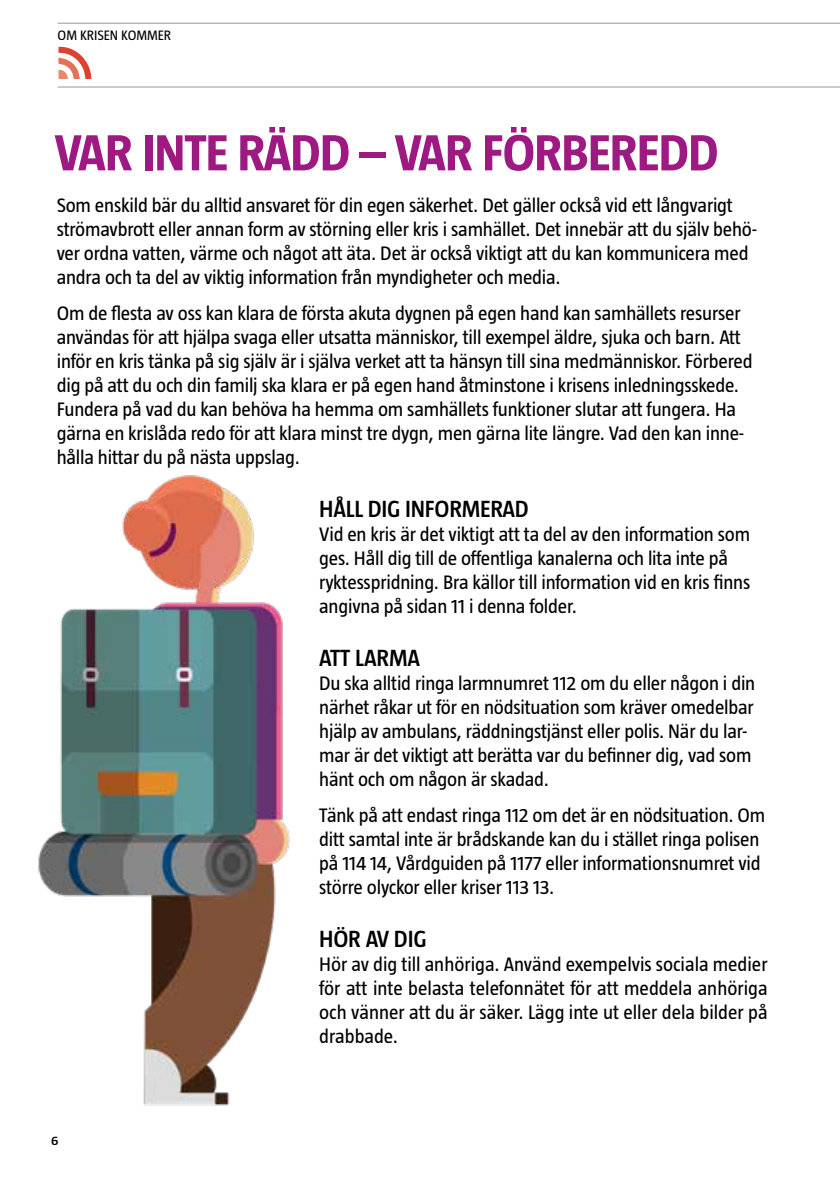
<style>
.page{position:relative;width:840px;height:1191px;background:#fff}
.page>*{position:absolute;margin:0;border:0;box-sizing:border-box;transform-origin:0 0}
.t1{font:700 52px "Gwvwlw Taz";letter-spacing:-.02em;color:#9e1981}
.t2{font:600 24px "Ckknmq Taz";letter-spacing:-.01em;color:#000}
.t3{font:20px/24px "Hsqpsd Taz";letter-spacing:-.01em;color:#000}
.t4{font:14px "Qrmxmm Taz";color:#000}
.t5{font:600 12.6px "Ckknmq Taz";color:#000;scale:1.11 1}
</style>
<div class="page">
<svg style="left:58px;top:47px;width:33px;height:32px"></svg>
<hr style="left:58px;top:23px;width:781px;height:1px;background:#979696">
<hr style="left:58px;top:86px;width:781px;height:1px;background:#979696">
<img style="left:38px;top:475px;width:252px;height:631px">
<p class="t4" style="left:58px;top:28px;width:115px">OM KRISEN KOMMER</p>
<h1 class="t1" style="left:55px;top:126px;width:665px">VAR INTE RÄDD – VAR FÖRBEREDD</h1>
<p class="t3" style="left:57px;top:194px;width:701px">Som enskild bär du alltid ansvaret för din egen säkerhet. Det gäller också vid ett långvarigt strömavbrott eller annan form av störning eller kris i samhället. Det innebär att du själv behö&shy;ver ordna vatten, värme och något att äta. Det är också viktigt att du kan kommunicera med andra och ta del av viktig information från myndigheter och media.</p>
<p class="t3" style="left:57px;top:302px;width:697px">Om de festa av oss kan klara de första akuta dygnen på egen hand kan samhällets resurser användas för att hjälpa svaga eller utsatta människor, till exempel äldre, sjuka och barn. Att inför en kris tänka på sig själv är i själva verket att ta hänsyn till sina medmänniskor. Förbered dig på att du och din familj ska klara er på egen hand åtminstone i krisens inledningsskede.<br>Fundera på vad du kan behöva ha hemma om samhällets funktioner slutar att fungera. Ha gärna en krislåda redo för att klara minst tre dygn, men gärna lite längre. Vad den kan inne&shy;hålla hittar du på nästa uppslag.</p>
<p class="t2" style="left:319px;top:496px;width:211px">HÅLL DIG INFORMERAD</p>
<p class="t3" style="left:319px;top:522px;width:432px">Vid en kris är det viktigt att ta del av den information som ges. Håll dig till de ofentliga kanalerna och lita inte på ryktesspridning. Bra källor till information vid en kris fnns angivna på sidan 11 i denna folder.</p>
<p class="t2" style="left:319px;top:645px;width:102px">ATT LARMA</p>
<p class="t3" style="left:319px;top:671px;width:437px">Du ska alltid ringa larmnumret 112 om du eller någon i din närhet råkar ut för en nödsituation som kräver omedelbar hjälp av ambulans, räddningstjänst eller polis. När du lar&shy;mar är det viktigt att berätta var du befnner dig, vad som hänt och om någon är skadad.</p>
<p class="t3" style="left:319px;top:803px;width:447px">Tänk på att endast ringa 112 om det är en nödsituation. Om ditt samtal inte är brådskande kan du i stället ringa polisen på 114 14, Vårdguiden på 1177 eller informationsnumret vid större olyckor eller kriser 113 13.</p>
<p class="t2" style="left:319px;top:926px;width:109px">HÖR AV DIG</p>
<p class="t3" style="left:319px;top:952px;width:449px;text-align:justify">Hör av dig till anhöriga. Använd exempelvis sociala medier för att inte belasta telefonnätet för att meddela anhöriga och vänner att du är säker. Lägg inte ut eller dela bilder på drabbade.</p>
<p class="t5" style="left:51px;top:1134px;width:8px">6</p>
</div>
